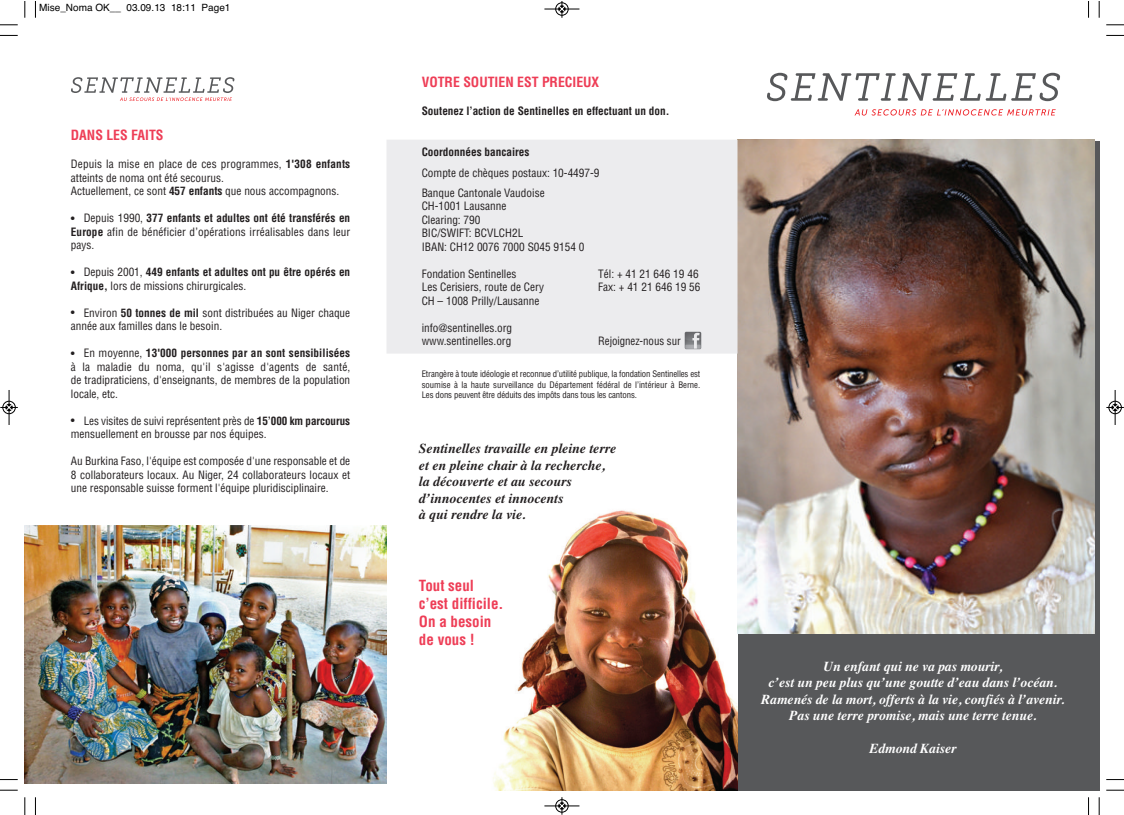
<style>
.page{position:relative;width:1124px;height:815px;background:#fff}
.page>*{position:absolute;margin:0;border:0;box-sizing:border-box;transform-origin:0 0}
.t1{font:700 condensed 15px/18px "Helvetica";color:#ee3d56}
.t2{font:italic 700 13.75px/16.5px "Times";color:#fff;text-align:center}
.t3{font:italic 700 13.75px/16.5px "Times";color:#231f20}
.t4{font:700 condensed 13.75px "Helvetica";color:#ee3d56}
.t5{font:condensed 11.25px/13.5px "Helvetica";color:#231f20}
.t6{font:700 condensed 11.25px/13.5px "Helvetica";color:#231f20}
.t7{font:10px "Helvetica";color:#000}
.t8{font:condensed 8.75px/10.5px "Helvetica";letter-spacing:-.015em;color:#231f20;text-align:justify}
.s1{font-weight:700}
.s2{font-weight:400}
</style>
<div class="page">
<div style="left:737px;top:141px;width:361px;height:649px;background:#57585a"></div>
<img style="left:493px;top:510px;width:244px;height:280px">
<img style="left:737px;top:140px;width:357px;height:493px">
<svg style="left:854px;top:109px;width:201px;height:7px"></svg>
<svg style="left:767px;top:73px;width:292px;height:28px"></svg>
<svg style="left:71px;top:77px;width:163px;height:24px"></svg>
<img style="left:25px;top:526px;width:361px;height:258px">
<div style="left:387px;top:140px;width:350px;height:214px;background:#ececee"></div>
<svg style="left:35px;top:1px;width:1px;height:17px"></svg>
<svg style="left:0;top:35px;width:18px;height:1px"></svg>
<svg style="left:1088px;top:1px;width:1px;height:17px"></svg>
<svg style="left:1106px;top:35px;width:16px;height:1px"></svg>
<svg style="left:35px;top:797px;width:1px;height:18px"></svg>
<svg style="left:0;top:779px;width:18px;height:1px"></svg>
<svg style="left:1088px;top:797px;width:1px;height:18px"></svg>
<svg style="left:1106px;top:779px;width:16px;height:1px"></svg>
<svg style="left:24px;top:1px;width:2px;height:17px"></svg>
<svg style="left:0;top:24px;width:18px;height:2px"></svg>
<svg style="left:1098px;top:1px;width:1px;height:17px"></svg>
<svg style="left:1106px;top:24px;width:16px;height:2px"></svg>
<svg style="left:24px;top:797px;width:2px;height:18px"></svg>
<svg style="left:0;top:790px;width:18px;height:1px"></svg>
<svg style="left:1098px;top:797px;width:1px;height:18px"></svg>
<svg style="left:1106px;top:790px;width:16px;height:1px"></svg>
<div style="left:555px;top:2px;width:13px;height:14px;border:1px solid #fff;border-radius:50%"></div>
<hr style="left:544px;top:9px;width:35px;height:1px;background:#000">
<div style="left:555px;top:3px;width:13px;height:12px;border:1px solid #000;border-radius:50%"></div>
<svg style="left:558px;top:1px;width:7px;height:17px"></svg>
<div style="left:555px;top:799px;width:13px;height:14px;border:1px solid #fff;border-radius:50%"></div>
<hr style="left:544px;top:806px;width:35px;height:1px;background:#000">
<div style="left:555px;top:799px;width:13px;height:13px;border:1px solid #000;border-radius:50%"></div>
<svg style="left:558px;top:797px;width:7px;height:18px"></svg>
<div style="left:2px;top:401px;width:14px;height:13px;border:1px solid #fff;border-radius:50%"></div>
<hr style="left:9px;top:390px;width:1px;height:35px;background:#000">
<div style="left:3px;top:401px;width:12px;height:13px;border:1px solid #000;border-radius:50%"></div>
<svg style="left:0;top:404px;width:18px;height:7px"></svg>
<hr style="left:1114px;top:390px;width:1px;height:35px;background:#000">
<div style="left:1108px;top:401px;width:13px;height:13px;border:1px solid #000;border-radius:50%"></div>
<svg style="left:1106px;top:404px;width:16px;height:7px"></svg>
<p class="t7" style="left:39px;top:0;width:193px">Mise_Noma OK__ 03.09.13 18:11 Page1</p>
<p class="t4" style="left:71px;top:126px;width:94px">DANS LES FAITS</p>
<p class="t5" style="left:71px;top:157px;width:281px">Depuis la mise en place de ces programmes, <span class="s1">1'308 enfants </span>atteints de noma ont été secourus.<br>Actuellement, ce sont <span class="s1">457 enfants</span> que nous accompagnons.</p>
<p class="t5" style="left:71px;top:211px;width:281px;text-align:justify">● Depuis 1990, <span class="s1">377 enfants et adultes ont été transférés en Europe</span> afin de bénéficier d’opérations irréalisables dans leur pays.</p>
<p class="t6" style="left:71px;top:265px;width:281px">● <span class="s2">Depuis 2001,</span> 449 enfants et adultes ont pu être opérés en<br>Afrique, <span class="s2">lors de missions chirurgicales.</span></p>
<p class="t5" style="left:71px;top:306px;width:281px">● Environ <span class="s1">50 tonnes de mil</span> sont distribuées au Niger chaque année aux familles dans le besoin.</p>
<p class="t5" style="left:71px;top:346px;width:281px;text-align:justify">● En moyenne, <span class="s1">13'000 personnes par an sont sensibilisées </span>à la maladie du noma, qu'il s'agisse d'agents de santé, de tradipraticiens, d'enseignants, de membres de la population locale, etc.</p>
<p class="t5" style="left:71px;top:414px;width:281px">● Les visites de suivi représentent près de <span class="s1">15’000 km parcourus </span>mensuellement en brousse par nos équipes.</p>
<p class="t5" style="left:71px;top:454px;width:281px;text-align:justify">Au Burkina Faso, l'équipe est composée d'une responsable et de 8 collaborateurs locaux. Au Niger, 24 collaborateurs locaux et une responsable suisse forment l'équipe pluridisciplinaire.</p>
<p class="t4" style="left:421px;top:74px;width:179px">VOTRE SOUTIEN EST PRECIEUX</p>
<p class="t6" style="left:421px;top:105px;width:249px">Soutenez l’action de Sentinelles en effectuant un don.</p>
<p class="t6" style="left:421px;top:145px;width:109px">Coordonnées bancaires</p>
<p class="t5" style="left:421px;top:163px;width:179px;line-height:19.8px">Compte de chèques postaux: 10-4497-9<br>Banque Cantonale Vaudoise</p>
<p class="t5" style="left:421px;top:199px;width:164px">CH-1001 Lausanne<br>Clearing: 790<br>BIC/SWIFT: BCVLCH2L<br>IBAN: CH12 0076 7000 S045 9154 0</p>
<p class="t5" style="left:421px;top:267px;width:96px">Fondation Sentinelles</p>
<p class="t5" style="left:598px;top:267px;width:102px">Tél: + 41 21 646 19 46</p>
<p class="t5" style="left:421px;top:280px;width:124px">Les Cerisiers, route de Cery</p>
<p class="t5" style="left:598px;top:280px;width:104px">Fax: + 41 21 646 19 56</p>
<p class="t5" style="left:421px;top:294px;width:119px">CH – 1008 Prilly/Lausanne</p>
<p class="t5" style="left:421px;top:321px;width:92px">info@sentinelles.org www.sentinelles.org</p>
<p class="t5" style="left:598px;top:334px;width:84px">Rejoignez-nous sur</p>
<p class="t8" style="left:421px;top:369px;width:280px">Etrangère à toute idéologie et reconnue d’utilité publique, la fondation Sentinelles est soumise à la haute surveillance du Département fédéral de l’intérieur à Berne.<br>Les dons peuvent être déduits des impôts dans tous les cantons.</p>
<p class="t3" style="left:419px;top:439px;width:199px">Sentinelles travaille en pleine terre et en pleine chair à la recherche, la découverte et au secours d’innocentes et innocents<br>à qui rendre la vie.</p>
<h1 class="t1" style="left:419px;top:576px;width:86px">Tout seul c’est difficile.<br>On a besoin de vous !</h1>
<p class="t2" style="left:761px;top:657px;width:304px">Un enfant qui ne va pas mourir,<br>c’est un peu plus qu’une goutte d’eau dans l’océan.<br>Ramenés de la mort, offerts à la vie, confiés à l’avenir.<br>Pas une terre promise, mais une terre tenue.</p>
<p class="t2" style="left:869px;top:739px;width:88px">Edmond Kaiser</p>
</div>
